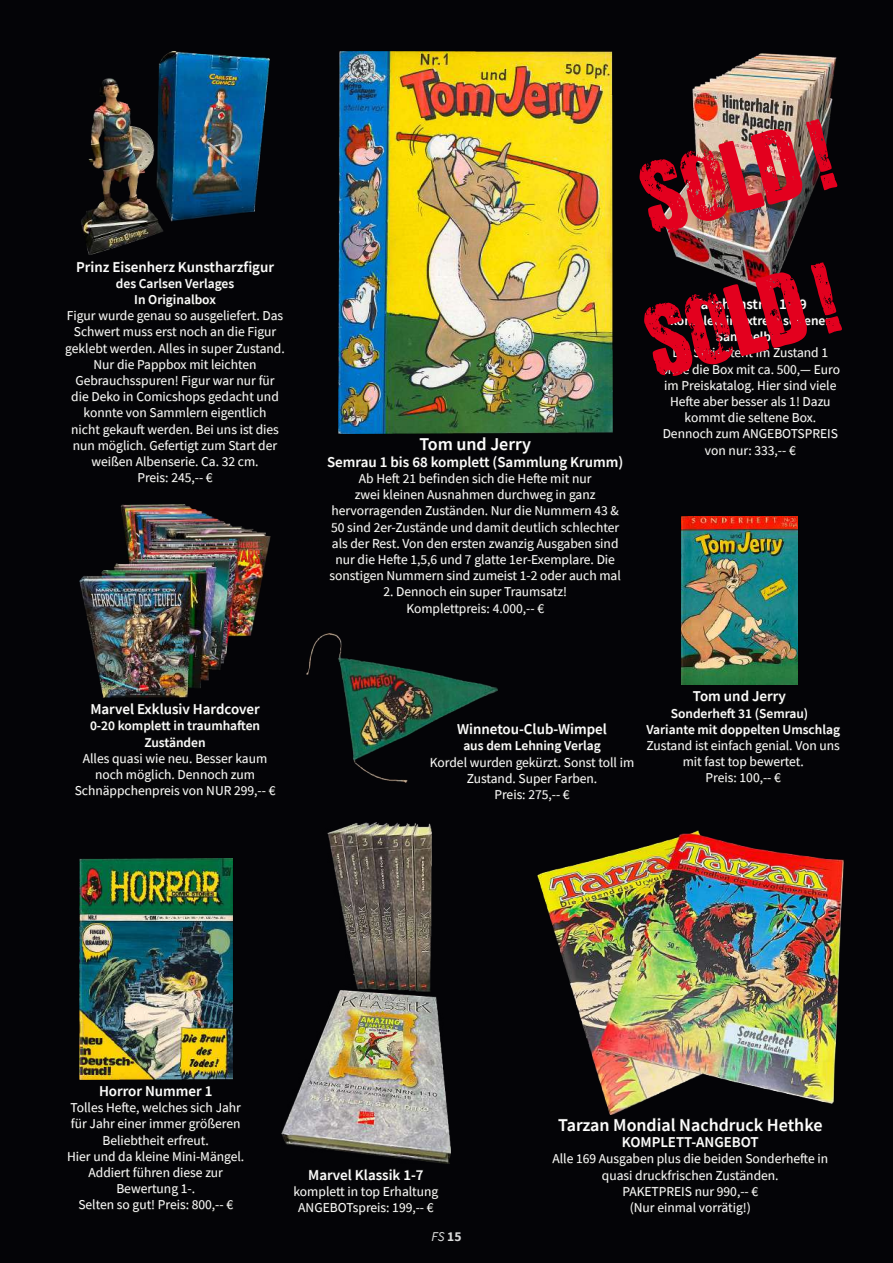
<style>
.page{position:relative;width:893px;height:1263px;background:#040407}
.page>*{position:absolute;margin:0;border:0;box-sizing:border-box;transform-origin:0 0}
.t1{font:600 18px "Source Sans Pro";color:#fff}
.t2{font:600 15px "Source Sans Pro";color:#fff}
.t3{font:13.5px/16.2px "Source Sans Pro";color:#fff;text-align:center}
.t4{font:600 13.5px/16.2px "Source Sans Pro";color:#fff;text-align:center}
.t5{font:italic 13.5px "Source Sans Pro";color:#d9dada}
.s1{font-weight:700;font-style:normal}
</style>
<div class="page">
<img style="left:81px;top:51px;width:189px;height:204px">
<svg style="left:66px;top:260px;width:218px;height:225px"></svg>
<img style="left:282px;top:823px;width:168px;height:340px">
<svg style="left:294px;top:1168px;width:145px;height:47px"></svg>
<img style="left:667px;top:53px;width:171px;height:209px">
<img style="left:79px;top:504px;width:192px;height:194px">
<svg style="left:75px;top:703px;width:201px;height:95px"></svg>
<img style="left:537px;top:831px;width:306px;height:283px">
<svg style="left:552px;top:1117px;width:276px;height:98px"></svg>
<img style="left:79px;top:858px;width:153px;height:221px">
<svg style="left:68px;top:1086px;width:176px;height:127px"></svg>
<img style="left:338px;top:51px;width:274px;height:383px">
<svg style="left:327px;top:437px;width:296px;height:179px"></svg>
<img style="left:681px;top:516px;width:117px;height:169px">
<svg style="left:646px;top:690px;width:194px;height:95px"></svg>
<svg style="left:467px;top:723px;width:167px;height:79px"></svg>
<img style="left:306px;top:634px;width:192px;height:148px">
<img style="left:639px;top:119px;width:198px;height:114px">
<svg style="left:644px;top:262px;width:198px;height:195px"></svg>
<p class="t2" style="left:76px;top:257px;width:199px">Prinz Eisenherz Kunstharzfigur</p>
<p class="t4" style="left:116px;top:275px;width:120px">des Carlsen Verlages<br>In Originalbox</p>
<p class="t3" style="left:65px;top:308px;width:221px">Figur wurde genau so ausgeliefert. Das<br>Schwert muss erst noch an die Figur geklebt werden. Alles in super Zustand.<br>Nur die Pappbox mit leichten<br>Gebrauchsspuren! Figur war nur für die Deko in Comicshops gedacht und konnte von Sammlern eigentlich<br>nicht gekauft werden. Bei uns ist dies nun möglich. Gefertigt zum Start der weißen Albenserie. Ca. 32 cm.<br>Preis: 245,-- €</p>
<p class="t2" style="left:90px;top:699px;width:171px">Marvel Exklusiv Hardcover</p>
<p class="t4" style="left:90px;top:718px;width:172px">0-20 komplett in traumhaften<br>Zuständen</p>
<p class="t3" style="left:75px;top:750px;width:202px">Alles quasi wie neu. Besser kaum noch möglich. Dennoch zum<br>Schnäppchenpreis von NUR 299,-- €</p>
<h1 class="t1" style="left:419px;top:432px;width:113px">Tom und Jerry</h1>
<p class="t2" style="left:327px;top:452px;width:298px">Semrau 1 bis 68 komplett (Sammlung Krumm)</p>
<p class="t3" style="left:330px;top:470px;width:293px">Ab Heft 21 befinden sich die Hefte mit nur<br>zwei kleinen Ausnahmen durchweg in ganz hervorragenden Zuständen. Nur die Nummern 43 &amp; 50 sind 2er-Zustände und damit deutlich schlechter als der Rest. Von den ersten zwanzig Ausgaben sind nur die Hefte 1,5,6 und 7 glatte 1er-Exemplare. Die sonstigen Nummern sind zumeist 1-2 oder auch mal</p>
<p class="t3" style="left:383px;top:584px;width:185px">2. Dennoch ein super Traumsatz!<br>Komplettpreis: 4.000,-- €</p>
<p class="t2" style="left:694px;top:294px;width:115px">Taschenstrip 1-39</p>
<p class="t4" style="left:670px;top:312px;width:162px">komplett in extrem seltener<br>Sammelbox</p>
<p class="t3" style="left:661px;top:345px;width:181px">Die Serie steht im Zustand 1 ohne die Box mit ca. 500,— Euro im Preiskatalog. Hier sind viele<br>Hefte aber besser als 1! Dazu kommt die seltene Box.<br>Dennoch zum ANGEBOTSPREIS von nur: 333,-- €</p>
<p class="t2" style="left:457px;top:719px;width:151px">Winnetou-Club-Wimpel</p>
<p class="t4" style="left:463px;top:738px;width:139px">aus dem Lehning Verlag</p>
<p class="t3" style="left:430px;top:754px;width:206px">Kordel wurden gekürzt. Sonst toll im<br>Zustand. Super Farben.<br>Preis: 275,-- €</p>
<p class="t2" style="left:693px;top:687px;width:95px">Tom und Jerry</p>
<p class="t4" style="left:646px;top:705px;width:195px">Sonderheft 31 (Semrau)<br>Variante mit doppelten Umschlag</p>
<p class="t3" style="left:647px;top:737px;width:195px">Zustand ist einfach genial. Von uns mit fast top bewertet.<br>Preis: 100,-- €</p>
<p class="t2" style="left:99px;top:1081px;width:115px">Horror Nummer 1</p>
<p class="t3" style="left:67px;top:1099px;width:179px">Tolles Hefte, welches sich Jahr für Jahr einer immer größeren<br>Beliebtheit erfreut.<br>Hier und da kleine Mini-Mängel.<br>Addiert führen diese zur<br>Bewertung 1-.<br>Selten so gut! Preis: 800,-- €</p>
<p class="t2" style="left:308px;top:1165px;width:117px">Marvel Klassik 1-7</p>
<p class="t3" style="left:294px;top:1183px;width:146px">komplett in top Erhaltung<br>ANGEBOTspreis: 199,-- €</p>
<p class="t5" style="left:431px;top:1227px;width:31px">FS <span class="s1">15</span></p>
<h1 class="t1" style="left:558px;top:1113px;width:266px">Tarzan Mondial Nachdruck Hethke</h1>
<p class="t2" style="left:622px;top:1132px;width:138px">KOMPLETT-ANGEBOT</p>
<p class="t3" style="left:552px;top:1151px;width:277px">Alle 169 Ausgaben plus die beiden Sonderhefte in quasi druckfrischen Zuständen.<br>PAKETPREIS nur 990,-- €<br>(Nur einmal vorrätig!)</p>
</div>
